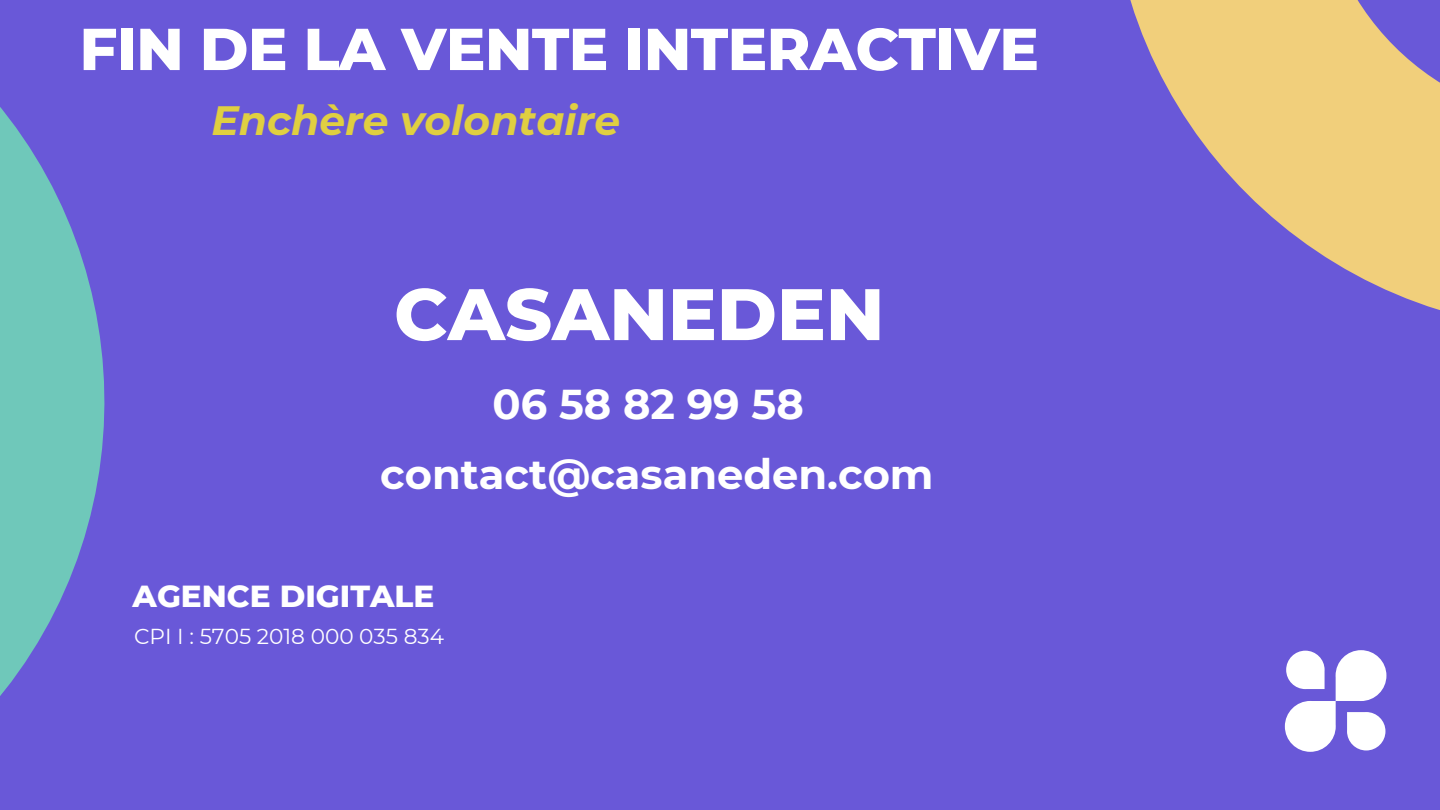
<style>
.page{position:relative;width:1440px;height:810px;background:#6958d8}
.page>*{position:absolute;margin:0;border:0;box-sizing:border-box;transform-origin:0 0}
.t1{font:800 72.8px "Montserrat";color:#fff}
.t2{font:800 59px "Montserrat";letter-spacing:-.01em;color:#fff}
.t3{font:700 41.6px "Montserrat";color:#fff}
.t4{font:italic 700 40.9px "Montserrat";color:#e0cf41}
.t5{font:800 31.1px "Montserrat";color:#fff}
.t6{font:21.6px "Montserrat";color:#fff}
</style>
<div class="page">
<svg style="left:0;top:107px;width:105px;height:589px;fill:#6fc8ba"></svg>
<svg style="left:1130px;top:0;width:310px;height:310px;fill:#f1cf7b"></svg>
<svg style="left:1285px;top:650px;width:101px;height:102px"></svg>
<p class="t2" style="left:80px;top:13px;width:961px">FIN DE LA VENTE INTERACTIVE</p>
<p class="t4" style="left:211px;top:96px;width:410px">Enchère volontaire</p>
<p class="t1" style="left:394px;top:270px;width:492px">CASANEDEN</p>
<p class="t3" style="left:493px;top:378px;width:313px">06 58 82 99 58</p>
<p class="t3" style="left:380px;top:449px;width:555px">contact@casaneden.com</p>
<p class="t5" style="left:133px;top:576px;width:303px">AGENCE DIGITALE</p>
<p class="t6" style="left:134px;top:623px;width:311px">CPI I : 5705 2018 000 035 834</p>
</div>
